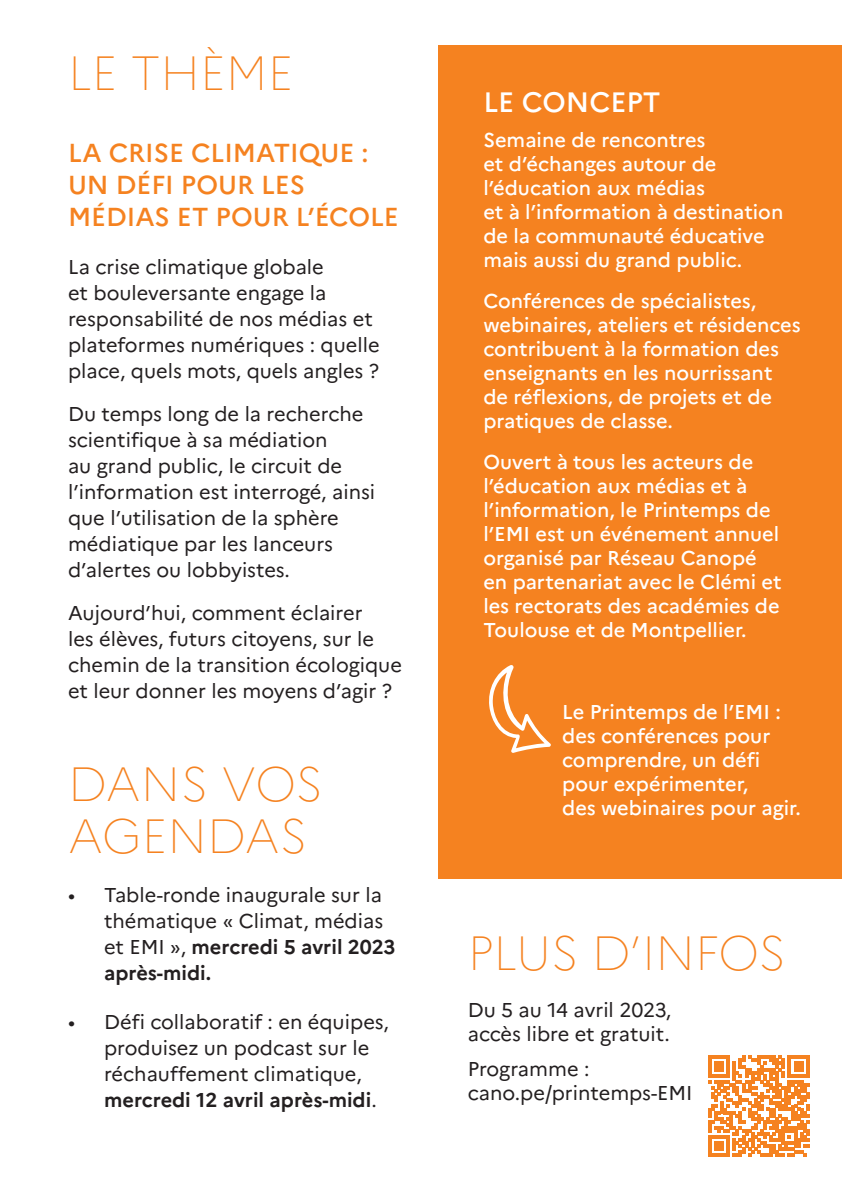
<style>
.page{position:relative;width:842px;height:1191px;background:#fff}
.page>*{position:absolute;margin:0;border:0;box-sizing:border-box;transform-origin:0 0}
.Sous-titre{font:100 48px/52px "Marianne";color:#f58220}
.Texte{font:500 28px "Marianne";color:#fff}
.Texte-2{font:500 26px/32px "Marianne";color:#f58220}
.Texte-3{font:20px/26px "Marianne";color:#231f20}
.Texte-4{font:500 20px/24px "Marianne";color:#fff}
.Sous-titre-2{font:20px/24px "Marianne";color:#231f20}
.s1{font-weight:700}
</style>
<div class="page">
<div style="left:438px;top:45px;width:404px;height:834px;background:#f58220"></div>
<svg style="left:708px;top:1055px;width:101px;height:102px"></svg>
<svg style="left:489px;top:665px;width:62px;height:88px"></svg>
<p class="Sous-titre" style="left:68px;top:47px;width:227px">LE THÈME</p>
<p class="Texte-2" style="left:68px;top:136px;width:302px">LA CRISE CLIMATIQUE :</p>
<p class="Texte-2" style="left:68px;top:168px;width:332px">UN DÉFI POUR LES<br>MÉDIAS ET POUR L’ÉCOLE</p>
<p class="Texte-3" style="left:68px;top:254px;width:313px">La crise climatique globale<br>et bouleversante engage la responsabilité de nos médias et plateformes numériques : quelle place, quels mots, quels angles ?</p>
<p class="Texte-3" style="left:68px;top:401px;width:309px">Du temps long de la recherche scientifique à sa médiation<br>au grand public, le circuit de l’information est interrogé, ainsi que l’utilisation de la sphère médiatique par les lanceurs d’alertes ou lobbyistes.</p>
<p class="Texte-3" style="left:68px;top:600px;width:335px">Aujourd’hui, comment éclairer<br>les élèves, futurs citoyens, sur le chemin de la transition écologique et leur donner les moyens d’agir ?</p>
<p class="Sous-titre" style="left:68px;top:758px;width:257px">DANS VOS<br>AGENDAS</p>
<p class="Texte-3" style="left:104px;top:881px;width:293px;text-indent:-36px">• Table-ronde inaugurale sur la thématique « Climat, médias et EMI », <span class="s1">mercredi 5 avril 2023 après-midi.</span></p>
<p class="Texte-3" style="left:104px;top:1008px;width:286px;text-indent:-36px">• Défi collaboratif : en équipes, produisez un podcast sur le réchauffement climatique, <span class="s1">mercredi 12 avril après-midi</span>.</p>
<p class="Texte" style="left:483px;top:85px;width:179px">LE CONCEPT</p>
<p class="Texte-4" style="left:483px;top:128px;width:302px">Semaine de rencontres<br>et d’échanges autour de l’éducation aux médias<br>et à l’information à destination de la communauté éducative mais aussi du grand public.</p>
<p class="Texte-4" style="left:483px;top:289px;width:319px">Conférences de spécialistes, webinaires, ateliers et résidences contribuent à la formation des enseignants en les nourrissant de réflexions, de projets et de pratiques de classe.</p>
<p class="Texte-4" style="left:483px;top:450px;width:300px">Ouvert à tous les acteurs de l’éducation aux médias et à l’information, le Printemps de l’EMI est un événement annuel organisé par Réseau Canopé en partenariat avec le Clémi et les rectorats des académies de<br>Toulouse et de Montpellier.</p>
<p class="Texte-4" style="left:562px;top:700px;width:240px">Le Printemps de l’EMI : des conférences pour comprendre, un défi pour expérimenter,<br>des webinaires pour agir.</p>
<p class="Sous-titre" style="left:468px;top:927px;width:320px">PLUS D’INFOS</p>
<p class="Sous-titre-2" style="left:468px;top:998px;width:205px">Du 5 au 14 avril 2023, accès libre et gratuit.</p>
<p class="Sous-titre-2" style="left:468px;top:1057px;width:123px">Programme :</p>
<p class="Sous-titre-2" style="left:468px;top:1081px;width:226px">cano.pe/printemps-EMI</p>
</div>
